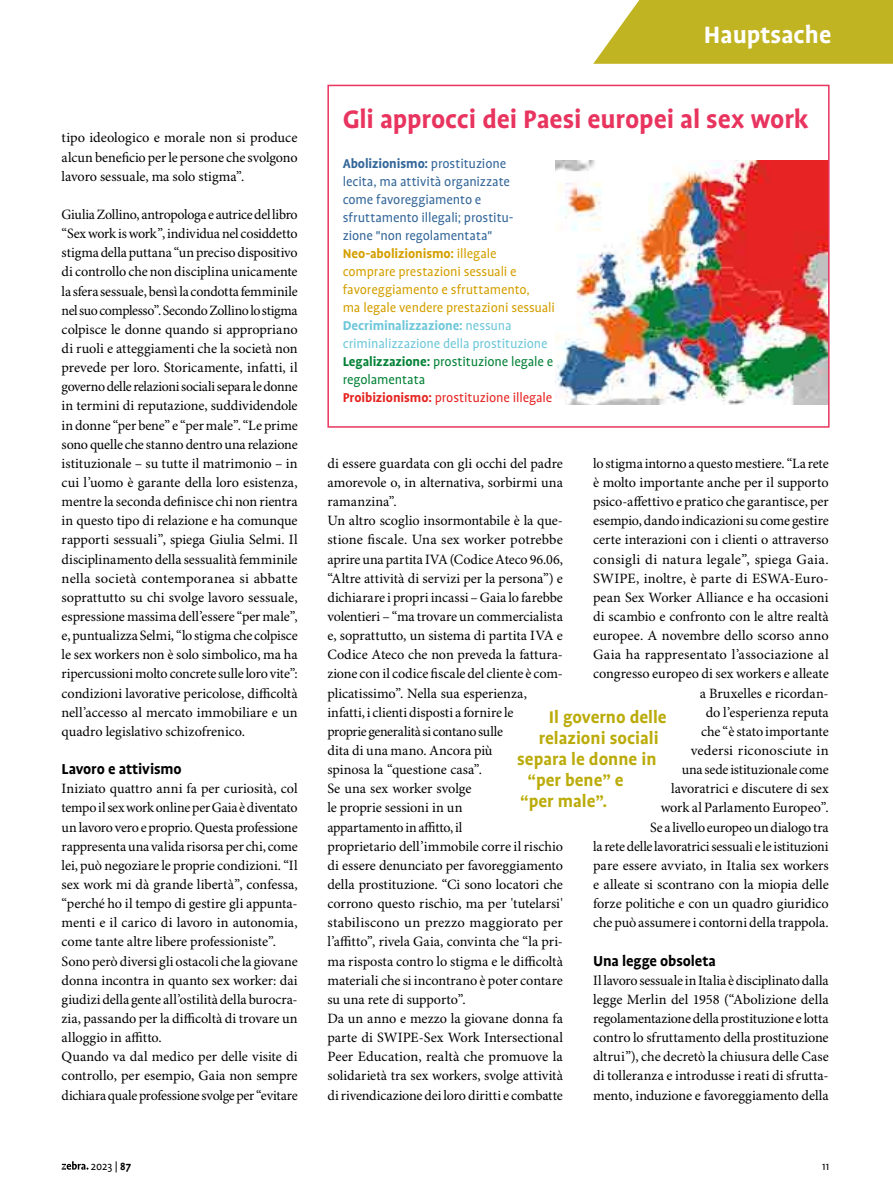
<style>
.page{position:relative;width:893px;height:1191px;background:#fff}
.page>*{position:absolute;margin:0;border:0;box-sizing:border-box;transform-origin:0 0}
.t1{font:700 28.8px "Profile OT";letter-spacing:-.005em;color:#e8345e}
.t2{font:700 27px "Profile Pro";color:#fff}
.t3{font:700 19.35px "Profile Pro";color:#bbac0b}
.t4{font:700 16.5px "Profile OT";letter-spacing:-.01em;color:#000}
.t5{font:14.55px/18px "Profile OT";letter-spacing:-.01em;color:#369}
.t6{font:14.25px/19.2px "Minion Pro";letter-spacing:-.005em;color:#000;text-align:justify}
.t7{font:12px "Profile Pro";letter-spacing:-.005em;color:#000}
.s1{font-weight:700}
.s2{font-weight:700;color:#d49f00}
.s3{color:#d49f00}
.s4{font-weight:700;color:#6ec7da}
.s5{color:#6ec7da}
.s6{font-weight:700;color:#038136}
.s7{color:#038136}
.s8{font-weight:700;color:#e52521}
.s9{color:#e52521}
</style>
<div class="page">
<img style="left:555px;top:161px;width:272px;height:243px">
<div style="left:327px;top:85px;width:503px;height:343px;border:2px solid #e8345e"></div>
<svg style="left:62px;top:1161px;width:26px;height:8px"></svg>
<svg style="left:593px;top:0;width:300px;height:64px;background:#c6ba35"></svg>
<p class="t6" style="left:62px;top:129px;width:237px">tipo ideologico e morale non si produce alcun beneficio per le persone che svolgono lavoro sessuale, ma solo stigma”.</p>
<p class="t6" style="left:62px;top:205px;width:238px">Giulia Zollino, antropologa e autrice del libro “Sex work is work”, individua nel cosiddetto stigma della puttana “un preciso dispositivo di controllo che non disciplina unicamente la sfera sessuale, bensì la condotta femminile nel suo complesso”. Secondo Zollino lo stigma colpisce le donne quando si appropriano di ruoli e atteggiamenti che la società non prevede per loro. Storicamente, infatti, il governo delle relazioni sociali separa le donne in termini di reputazione, suddividendole in donne “per bene” e “per male”. “Le prime sono quelle che stanno dentro una relazione istituzionale – su tutte il matrimonio – in cui l’uomo è garante della loro esistenza, mentre la seconda definisce chi non rientra in questo tipo di relazione e ha comunque rapporti sessuali”, spiega Giulia Selmi. Il disciplinamento della sessualità femminile nella società contemporanea si abbatte soprattutto su chi svolge lavoro sessuale, espressione massima dell’essere “per male”, e, puntualizza Selmi, “lo stigma che colpisce le sex workers non è solo simbolico, ma ha ripercussioni molto concrete sulle loro vite”: condizioni lavorative pericolose, difficoltà nell’accesso al mercato immobiliare e un quadro legislativo schizofrenico.</p>
<p class="t4" style="left:62px;top:760px;width:122px">Lavoro e attivismo</p>
<p class="t6" style="left:62px;top:779px;width:238px;text-align:left">Iniziato quattro anni fa per curiosità, col tempo il sex work online per Gaia è diventato un lavoro vero e proprio. Questa professione rappresenta una valida risorsa per chi, come lei, può negoziare le proprie condizioni. “Il sex work mi dà grande libertà”, confessa, “perché ho il tempo di gestire gli appunta&shy;menti e il carico di lavoro in autonomia, come tante altre libere professioniste”.<br>Sono però diversi gli ostacoli che la giovane donna incontra in quanto sex worker: dai giudizi della gente all’ostilità della burocra&shy;zia, passando per la difficoltà di trovare un alloggio in affitto.<br>Quando va dal medico per delle visite di controllo, per esempio, Gaia non sempre dichiara quale professione svolge per “evitare</p>
<h2 class="t2" style="left:704px;top:18px;width:129px">Hauptsache</h2>
<h1 class="t1" style="left:343px;top:104px;width:467px">Gli approcci dei Paesi europei al sex work</h1>
<p class="t5" style="left:343px;top:155px;width:214px"><span class="s1">Abolizionismo:</span> prostituzione<br>lecita, ma attività organizzate<br>come favoreggiamento e sfruttamento illegali; prostitu-<br>zione "non regolamentata"<br><span class="s2">Neo-abolizionismo:</span> <span class="s3">illegale<br>comprare prestazioni sessuali e favoreggiamento e sfruttamento,<br>ma legale vendere prestazioni sessuali<br></span><span class="s4">Decriminalizzazione:</span> <span class="s5">nessuna criminalizzazione della prostituzione<br></span><span class="s6">Legalizzazione:</span> <span class="s7">prostituzione legale e regolamentata<br></span><span class="s8">Proibizionismo:</span> <span class="s9">prostituzione illegale</span></p>
<p class="t6" style="left:327px;top:454px;width:237px;text-align:left">di essere guardata con gli occhi del padre amorevole o, in alternativa, sorbirmi una ramanzina”.<br>Un altro scoglio insormontabile è la que&shy;stione fiscale. Una sex worker potrebbe aprire una partita IVA (Codice Ateco 96.06, “Altre attività di servizi per la persona”) e dichiarare i propri incassi – Gaia lo farebbe volentieri – “ma trovare un commercialista e, soprattutto, un sistema di partita IVA e Codice Ateco che non preveda la fattura&shy;zione con il codice fiscale del cliente è com&shy;plicatissimo”. Nella sua esperienza, infatti, i clienti disposti a fornire le<br>proprie generalità si contano sulle<br>dita di una mano. Ancora più<br>spinosa la “questione casa”.<br>Se una sex worker svolge<br>le proprie sessioni in un<br>appartamento in affitto, il<br>proprietario dell’immobile corre il rischio di essere denunciato per favoreggiamento della prostituzione. “Ci sono locatori che corrono questo rischio, ma per 'tutelarsi' stabiliscono un prezzo maggiorato per l’affitto”, rivela Gaia, convinta che “la pri&shy;ma risposta contro lo stigma e le difficoltà materiali che si incontrano è poter contare su una rete di supporto”.<br>Da un anno e mezzo la giovane donna fa parte di SWIPE-Sex Work Intersectional Peer Education, realtà che promuove la solidarietà tra sex workers, svolge attività di rivendicazione dei loro diritti e combatte</p>
<p class="t6" style="left:593px;top:454px;width:237px;text-align:right">lo stigma intorno a questo mestiere. “La rete è molto importante anche per il supporto psico-affettivo e pratico che garantisce, per esempio, dando indicazioni su come gestire certe interazioni con i clienti o attraverso consigli di natura legale”, spiega Gaia.<br>SWIPE, inoltre, è parte di ESWA-Euro&shy;pean Sex Worker Alliance e ha occasioni di scambio e confronto con le altre realtà europee. A novembre dello scorso anno Gaia ha rappresentato l’associazione al congresso europeo di sex workers e alleate a Bruxelles e ricordan-<br>do l’esperienza reputa<br>che “è stato importante<br>vedersi riconosciute in<br>una sede istituzionale come<br>lavoratrici e discutere di sex<br>work al Parlamento Europeo”.<br>Se a livello europeo un dialogo tra<br>la rete delle lavoratrici sessuali e le istituzioni pare essere avviato, in Italia sex workers e alleate si scontrano con la miopia delle forze politiche e con un quadro giuridico che può assumere i contorni della trappola.</p>
<h3 class="t3" style="left:549px;top:705px;width:119px">Il governo delle</h3>
<h3 class="t3" style="left:539px;top:726px;width:121px">relazioni sociali</h3>
<h3 class="t3" style="left:517px;top:747px;width:141px">separa le donne in</h3>
<h3 class="t3" style="left:527px;top:768px;width:98px">“per bene” e</h3>
<h3 class="t3" style="left:520px;top:789px;width:89px">“per male”.</h3>
<p class="t4" style="left:593px;top:951px;width:124px">Una legge obsoleta</p>
<p class="t6" style="left:593px;top:971px;width:237px">Il lavoro sessuale in Italia è disciplinato dalla legge Merlin del 1958 (“Abolizione della regolamentazione della prostituzione e lotta contro lo sfruttamento della prostituzione altrui”), che decretò la chiusura delle Case di tolleranza e introdusse i reati di sfrutta&shy;mento, induzione e favoreggiamento della</p>
<p class="t7" style="left:91px;top:1159px;width:42px">2023 | <span class="s1">87</span></p>
<p class="t7" style="left:822px;top:1159px;width:8px">11</p>
</div>
